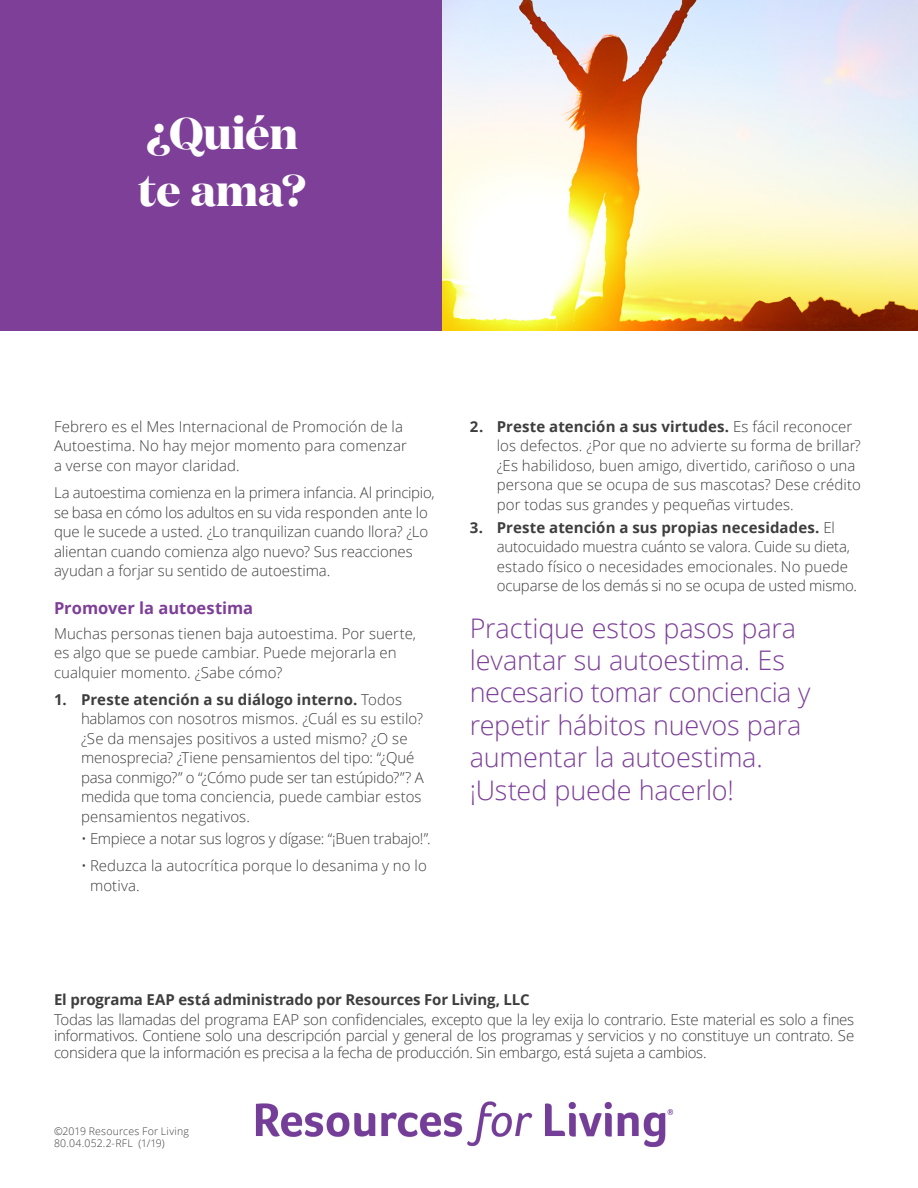
<style>
.page{position:relative;width:918px;height:1188px;background:#fff}
.page>*{position:absolute;margin:0;border:0;box-sizing:border-box;transform-origin:0 0}
.t1{font:700 45px/57px "Domaine Display";letter-spacing:-.005em;color:#fff}
.Callout{font:300 27px/32.4px "Open Sans";letter-spacing:-.005em;color:#7d3f98}
.Body_headline{font:700 16.5px "Open Sans";color:#7d3f98}
.C3-Disclaimer_8_9{font:300 15px/19.5px "Open Sans";color:#3e3e3f}
.Body{font:300 15px/19.5px "Open Sans";color:#3e3e3f}
.Disclaimer{font:700 15px "Open Sans";letter-spacing:-.01em;color:#3e3e3f}
._12a-_Aetna_is_the_b{font:300 10.5px "Open Sans";letter-spacing:.02em;color:#3e3e3f}
.s1{font-weight:700}
</style>
<div class="page">
<div style="left:0;top:0;width:450px;height:330px;background:#7d3f98"></div>
<img style="left:443px;top:0;width:475px;height:330px">
<img style="left:255px;top:1101px;width:419px;height:47px">
<h1 class="t1" style="left:138px;top:103px;width:170px">¿Quién te ama?</h1>
<p class="Body" style="left:54px;top:416px;width:354px">Febrero es el Mes Internacional de Promoción de la<br>Autoestima. No hay mejor momento para comenzar a verse con mayor claridad.</p>
<p class="Body" style="left:54px;top:482px;width:382px">La autoestima comienza en la primera infancia. Al principio, se basa en cómo los adultos en su vida responden ante lo que le sucede a usted. ¿Lo tranquilizan cuando llora? ¿Lo alientan cuando comienza algo nuevo? Sus reacciones ayudan a forjar su sentido de autoestima.</p>
<h2 class="Body_headline" style="left:54px;top:596px;width:201px">Promover la autoestima</h2>
<p class="Body" style="left:54px;top:623px;width:364px">Muchas personas tienen baja autoestima. Por suerte, es algo que se puede cambiar. Puede mejorarla en cualquier momento. ¿Sabe cómo?</p>
<p class="C3-Disclaimer_8_9" style="left:81px;top:689px;width:344px;text-indent:-27px"><span class="s1">1. Preste atención a su diálogo interno.</span> Todos hablamos con nosotros mismos. ¿Cuál es su estilo? ¿Se da mensajes positivos a usted mismo? ¿O se menosprecia? ¿Tiene pensamientos del tipo: “¿Qué pasa conmigo?” o “¿Cómo pude ser tan estúpido?”? A medida que toma conciencia, puede cambiar estos pensamientos negativos.</p>
<p class="C3-Disclaimer_8_9" style="left:81px;top:829px;width:351px">• Empiece a notar sus logros y dígase: “¡Buen trabajo!”.</p>
<p class="C3-Disclaimer_8_9" style="left:90px;top:856px;width:338px;text-indent:-9px">• Reduzca la autocrítica porque lo desanima y no lo motiva.</p>
<p class="C3-Disclaimer_8_9" style="left:497px;top:416px;width:366px;text-indent:-27px"><span class="s1">2. Preste atención a sus virtudes.</span> Es fácil reconocer los defectos. ¿Por que no advierte su forma de brillar? ¿Es habilidoso, buen amigo, divertido, cariñoso o una persona que se ocupa de sus mascotas? Dese crédito por todas sus grandes y pequeñas virtudes.</p>
<p class="C3-Disclaimer_8_9" style="left:497px;top:517px;width:362px;text-indent:-27px"><span class="s1">3. Preste atención a sus propias necesidades.</span> El autocuidado muestra cuánto se valora. Cuide su dieta, estado físico o necesidades emocionales. No puede ocuparse de los demás si no se ocupa de usted mismo.</p>
<p class="Callout" style="left:470px;top:611px;width:342px">Practique estos pasos para levantar su autoestima. Es necesario tomar conciencia y repetir hábitos nuevos para aumentar la autoestima. ¡Usted puede hacerlo!</p>
<p class="Disclaimer" style="left:54px;top:989px;width:477px">El programa EAP está administrado por Resources For Living, LLC</p>
<p class="C3-Disclaimer_8_9" style="left:54px;top:1011px;width:802px;line-height:16.5px;text-align:justify">Todas las llamadas del programa EAP son confidenciales, excepto que la ley exija lo contrario. Este material es solo a fines informativos. Contiene solo una descripción parcial y general de los programas y servicios y no constituye un contrato. Se considera que la información es precisa a la fecha de producción. Sin embargo, está sujeta a cambios.</p>
<p class="_12a-_Aetna_is_the_b" style="left:54px;top:1124px;width:136px">©2019 Resources For Living</p>
<p class="_12a-_Aetna_is_the_b" style="left:54px;top:1136px;width:112px">80.04.052.2-RFL (1/19)</p>
</div>
